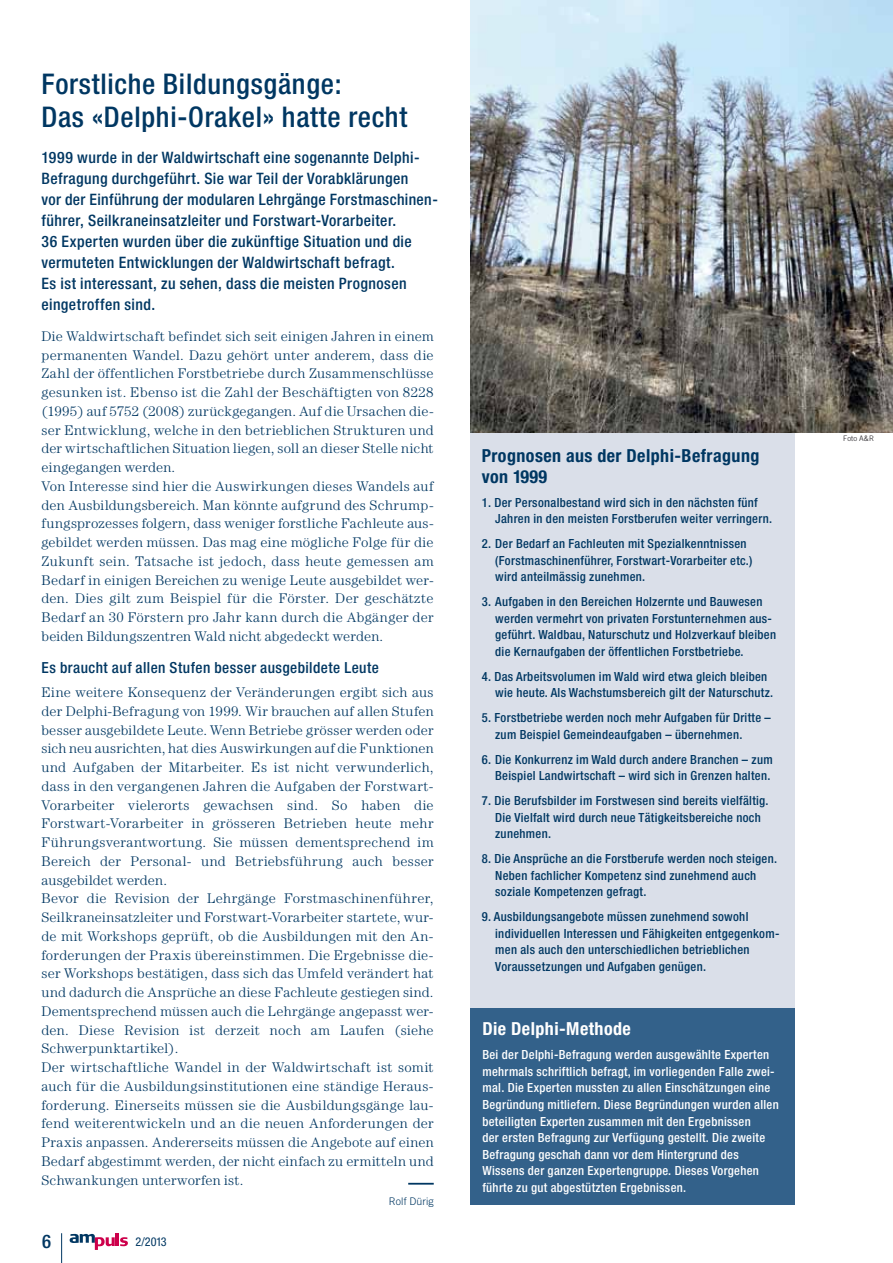
<style>
.page{position:relative;width:893px;height:1263px;background:#fff}
.page>*{position:absolute;margin:0;border:0;box-sizing:border-box;transform-origin:0 0}
.t1{font:500 condensed 28.5px/33px "Helvetica Neue";letter-spacing:.025em;color:#003762}
.t2{font:500 condensed 18.75px "Helvetica Neue";color:#003762}
.t3{font:700 condensed 18px/21px "Helvetica Neue";letter-spacing:.025em;color:#003762}
.t4{font:700 condensed 18px "Helvetica Neue";letter-spacing:.025em;color:#fff}
.t5{font:500 condensed 15.75px/21px "Helvetica Neue";letter-spacing:.025em;color:#003762}
.t6{font:500 condensed 15.3px "Helvetica Neue";letter-spacing:.03em;color:#003762}
.t7{font:300 13.95px/18.8px "Century";letter-spacing:.02em;color:#003762}
.t8{font:500 condensed 12.6px/16.5px "Helvetica Neue";letter-spacing:.025em;color:#003762}
.t9{font:500 condensed 12.6px/16.5px "Helvetica Neue";letter-spacing:.025em;color:#fff}
.t10{font:condensed 12.15px "Helvetica Neue";color:#003762}
.t11{font:300 10.5px "Trade Gothic";letter-spacing:.015em;color:#003762}
.t12{font:300 7.5px "Trade Gothic";color:#1a171c}
</style>
<div class="page">
<svg style="left:70px;top:1233px;width:58px;height:17px"></svg>
<hr style="left:61px;top:1233px;width:1px;height:30px;background:#003762">
<svg style="left:408px;top:1183px;width:26px;height:1px"></svg>
<div style="left:471px;top:432px;width:324px;height:579px;background:#dadfe9"></div>
<div style="left:471px;top:1009px;width:324px;height:196px;background:#33618a"></div>
<img style="left:471px;top:0;width:422px;height:433px">
<h1 class="t1" style="left:41px;top:67px;width:367px">Forstliche Bildungsgänge:<br>Das «Delphi-Orakel» hatte recht</h1>
<p class="t5" style="left:41px;top:146px;width:396px">1999 wurde in der Waldwirtschaft eine sogenannte Delphi-Befragung durchgeführt. Sie war Teil der Vorabklärungen<br>vor der Einführung der modularen Lehrgänge Forstmaschinen&shy;führer, Seilkraneinsatzleiter und Forstwart-Vorarbeiter.<br>36 Experten wurden über die zukünftige Situation und die vermuteten Entwicklungen der Waldwirtschaft befragt.<br>Es ist interessant, zu sehen, dass die meisten Prognosen eingetroffen sind.</p>
<p class="t7" style="left:41px;top:326px;width:394px">Die Waldwirtschaft befindet sich seit einigen Jahren in einem permanenten Wandel. Dazu gehört unter anderem, dass die Zahl der öffentlichen Forstbetriebe durch Zusammenschlüsse gesunken ist. Ebenso ist die Zahl der Beschäftigten von 8228 (1995) auf 5752 (2008) zurückgegangen. Auf die Ursachen die&shy;ser Entwicklung, welche in den betrieblichen Strukturen und der wirtschaftlichen Situation liegen, soll an dieser Stelle nicht eingegangen werden.<br>Von Interesse sind hier die Auswirkungen dieses Wandels auf den Ausbildungsbereich. Man könnte aufgrund des Schrump-- fungsprozesses folgern, dass weniger forstliche Fachleute aus&shy;gebildet werden müssen. Das mag eine mögliche Folge für die Zukunft sein. Tatsache ist jedoch, dass heute gemessen am Bedarf in einigen Bereichen zu wenige Leute ausgebildet wer&shy;den. Dies gilt zum Beispiel für die Förster. Der geschätzte Bedarf an 30 Förstern pro Jahr kann durch die Abgänger der beiden Bildungszentren Wald nicht abgedeckt werden.</p>
<p class="t6" style="left:41px;top:659px;width:339px">Es braucht auf allen Stufen besser ausgebildete Leute</p>
<p class="t7" style="left:41px;top:683px;width:394px">Eine weitere Konsequenz der Veränderungen ergibt sich aus der Delphi-Befragung von 1999. Wir brauchen auf allen Stufen besser ausgebildete Leute. Wenn Betriebe grösser werden oder sich neu ausrichten, hat dies Auswirkungen auf die Funktionen und Aufgaben der Mitarbeiter. Es ist nicht verwunderlich, dass in den vergangenen Jahren die Aufgaben der Forstwart-Vorarbeiter vielerorts gewachsen sind. So haben die Forstwart-Vorarbeiter in grösseren Betrieben heute mehr Führungsverantwortung. Sie müssen dementsprechend im Bereich der Personal- und Betriebsführung auch besser ausgebildet werden.<br>Bevor die Revision der Lehrgänge Forstmaschinenführer, Seilkraneinsatzleiter und Forstwart-Vorarbeiter startete, wur&shy;de mit Workshops geprüft, ob die Ausbildungen mit den An&shy;forderungen der Praxis übereinstimmen. Die Ergebnisse die&shy;ser Workshops bestätigen, dass sich das Umfeld verändert hat und dadurch die Ansprüche an diese Fachleute gestiegen sind.<br>Dementsprechend müssen auch die Lehrgänge angepasst wer&shy;den. Diese Revision ist derzeit noch am Laufen (siehe Schwerpunktartikel).<br>Der wirtschaftliche Wandel in der Waldwirtschaft ist somit auch für die Ausbildungsinstitutionen eine ständige Heraus&shy;forderung. Einerseits müssen sie die Ausbildungsgänge lau&shy;fend weiterentwickeln und an die neuen Anforderungen der Praxis anpassen. Andererseits müssen die Angebote auf einen Bedarf abgestimmt werden, der nicht einfach zu ermitteln und Schwankungen unterworfen ist.</p>
<p class="t11" style="left:389px;top:1195px;width:46px">Rolf Dürig</p>
<h2 class="t2" style="left:42px;top:1230px;width:10px">6</h2>
<p class="t10" style="left:135px;top:1235px;width:33px">2/2013</p>
<p class="t3" style="left:482px;top:445px;width:279px">Prognosen aus der Delphi-Befragung von 1999</p>
<p class="t8" style="left:495px;top:494px;width:278px;text-indent:-13px">1. Der Personalbestand wird sich in den nächsten fünf<br>Jahren in den meisten Forstberufen weiter verringern.</p>
<p class="t8" style="left:495px;top:535px;width:259px;text-indent:-13px">2. Der Bedarf an Fachleuten mit Spezialkenntnissen (Forstmaschinenführer, Forstwart-Vorarbeiter etc.) wird anteilmässig zunehmen.</p>
<p class="t8" style="left:495px;top:593px;width:282px;text-indent:-13px">3. Aufgaben in den Bereichen Holzernte und Bauwesen werden vermehrt von privaten Forstunternehmen aus&shy;geführt. Waldbau, Naturschutz und Holzverkauf bleiben die Kernaufgaben der öffentlichen Forstbetriebe.</p>
<p class="t8" style="left:495px;top:668px;width:280px;text-indent:-13px">4. Das Arbeitsvolumen im Wald wird etwa gleich bleiben wie heute. Als Wachstumsbereich gilt der Naturschutz.</p>
<p class="t8" style="left:495px;top:709px;width:277px;text-indent:-13px">5. Forstbetriebe werden noch mehr Aufgaben für Dritte – zum Beispiel Gemeindeaufgaben – übernehmen.</p>
<p class="t8" style="left:482px;top:751px;width:292px;text-align:right">6. Die Konkurrenz im Wald durch andere Branchen – zum<br>Beispiel Landwirtschaft – wird sich in Grenzen halten.</p>
<p class="t8" style="left:495px;top:792px;width:275px;text-indent:-13px">7. Die Berufsbilder im Forstwesen sind bereits vielfältig.<br>Die Vielfalt wird durch neue Tätigkeitsbereiche noch zunehmen.</p>
<p class="t8" style="left:495px;top:850px;width:283px;text-indent:-13px">8. Die Ansprüche an die Forstberufe werden noch steigen.<br>Neben fachlicher Kompetenz sind zunehmend auch soziale Kompetenzen gefragt.</p>
<p class="t8" style="left:495px;top:908px;width:286px;text-indent:-13px">9. Ausbildungsangebote müssen zunehmend sowohl individuellen Interessen und Fähigkeiten entgegenkom&shy;men als auch den unterschiedlichen betrieblichen Voraussetzungen und Aufgaben genügen.</p>
<p class="t4" style="left:482px;top:1018px;width:150px">Die Delphi-Methode</p>
<p class="t9" style="left:482px;top:1046px;width:298px">Bei der Delphi-Befragung werden ausgewählte Experten mehrmals schriftlich befragt, im vorliegenden Falle zwei&shy;mal. Die Experten mussten zu allen Einschätzungen eine Begründung mitliefern. Diese Begründungen wurden allen beteiligten Experten zusammen mit den Ergebnissen<br>der ersten Befragung zur Verfügung gestellt. Die zweite Befragung geschah dann vor dem Hintergrund des Wissens der ganzen Expertengruppe. Dieses Vorgehen führte zu gut abgestützten Ergebnissen.</p>
<p class="t12" style="left:843px;top:433px;width:33px">Foto A&amp;R</p>
</div>
